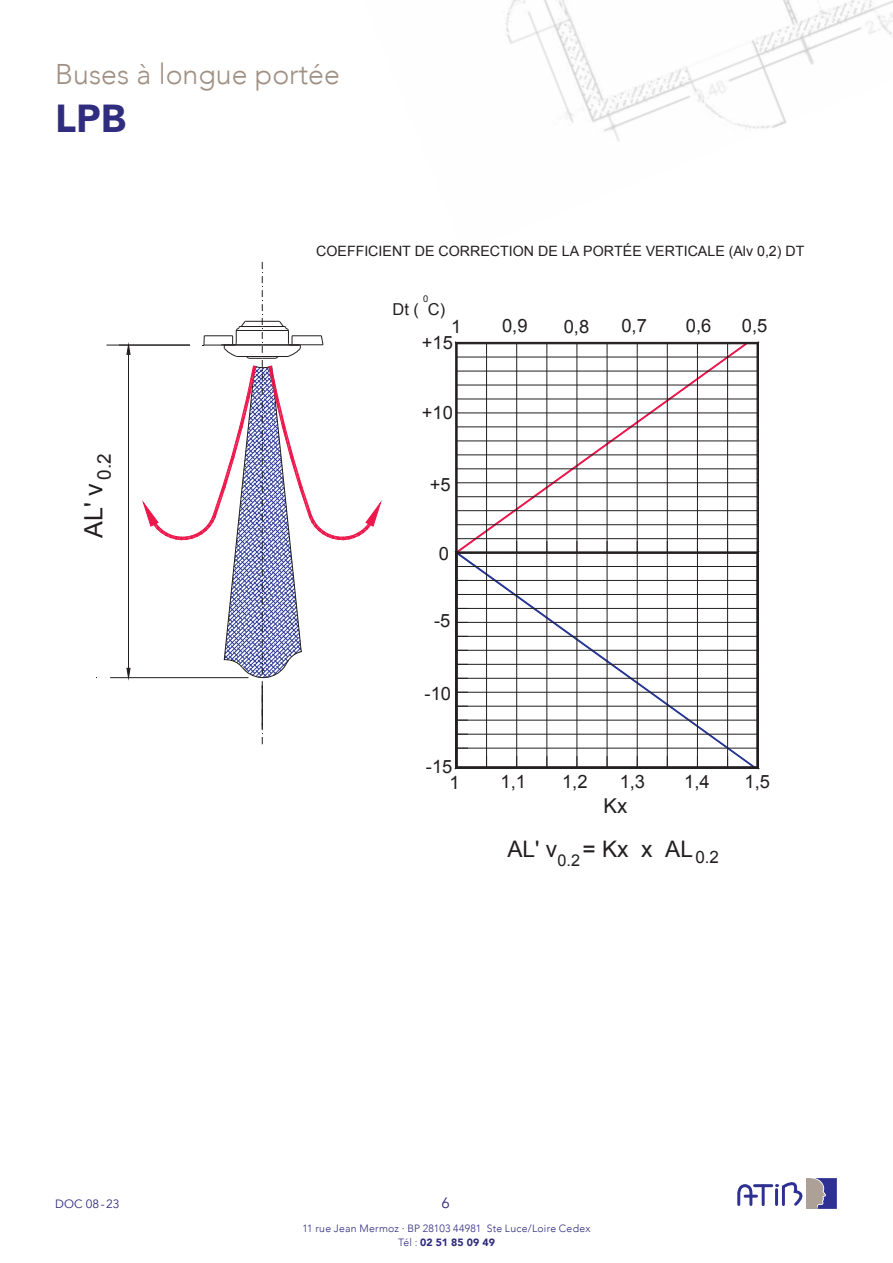
<style>
.page{position:relative;width:893px;height:1263px;background:#fff}
.page>*{position:absolute;margin:0;border:0;box-sizing:border-box;transform-origin:0 0}
.t1{font:900 39px "Avenir";color:#302c7e}
.t2{font:300 28.5px "Avenir";color:#a09083}
.t3{font:25.2px "Arial";color:#231f20}
.t4{font:22.8px "Arial";color:#231f20}
.t5{font:20.4px "Arial";color:#231f20}
.t6{font:18.9px "Arial";color:#231f20}
.t7{font:18.3px "Arial";color:#231f20}
.t8{font:16.5px "Arial";color:#231f20}
.t9{font:16.2px "Arial";color:#231f20}
.t10{font:15px "Avenir";color:#302c7e}
.t11{font:14.25px "Arial";color:#231f20}
.t12{font:12px "Avenir";color:#302c7e}
.t13{font:300 10.5px/13.5px "Avenir";letter-spacing:.02em;color:#302c7e;text-align:center}
.t14{font:9.3px "Arial";color:#231f20}
.s1{font-weight:400}
.s2{font-weight:900}
</style>
<div class="page">
<img style="left:506px;top:0;width:387px;height:141px">
<svg style="left:737px;top:1185px;width:19px;height:21px"></svg>
<hr style="left:762px;top:1186px;width:3px;height:19px;background:#2e3092">
<hr style="left:754px;top:1184px;width:18px;height:3px;background:#2e3092">
<hr style="left:775px;top:1190px;width:3px;height:14px;background:#2e3092">
<svg style="left:776px;top:1178px;width:61px;height:31px"></svg>
<svg style="left:127px;top:668px;width:3px;height:9px"></svg>
<svg style="left:127px;top:344px;width:3px;height:10px"></svg>
<hr style="left:128px;top:354px;width:1px;height:314px;background:#231f20">
<hr style="left:110px;top:677px;width:138px;height:1px;background:#231f20">
<hr style="left:106px;top:345px;width:84px;height:1px;background:#231f20">
<svg style="left:456px;top:344px;width:302px;height:423px"></svg>
<hr style="left:456px;top:552px;width:302px;height:1px;background:#231f20">
<hr style="left:456px;top:343px;width:302px;height:1px;background:#231f20">
<hr style="left:486px;top:355px;width:1px;height:412px;background:#231f20">
<hr style="left:516px;top:355px;width:1px;height:412px;background:#231f20">
<hr style="left:547px;top:355px;width:1px;height:412px;background:#231f20">
<hr style="left:577px;top:355px;width:1px;height:412px;background:#231f20">
<hr style="left:607px;top:355px;width:1px;height:412px;background:#231f20">
<hr style="left:637px;top:355px;width:1px;height:412px;background:#231f20">
<hr style="left:667px;top:355px;width:1px;height:412px;background:#231f20">
<hr style="left:697px;top:355px;width:1px;height:412px;background:#231f20">
<hr style="left:727px;top:355px;width:1px;height:412px;background:#231f20">
<hr style="left:757px;top:553px;width:1px;height:214px;background:#231f20">
<hr style="left:456px;top:357px;width:302px;height:1px;background:#231f20">
<hr style="left:456px;top:371px;width:302px;height:1px;background:#231f20">
<hr style="left:456px;top:385px;width:302px;height:1px;background:#231f20">
<hr style="left:456px;top:399px;width:302px;height:1px;background:#231f20">
<hr style="left:456px;top:413px;width:302px;height:1px;background:#231f20">
<hr style="left:456px;top:427px;width:302px;height:1px;background:#231f20">
<hr style="left:456px;top:441px;width:302px;height:1px;background:#231f20">
<hr style="left:456px;top:455px;width:302px;height:1px;background:#231f20">
<hr style="left:456px;top:469px;width:302px;height:1px;background:#231f20">
<hr style="left:456px;top:482px;width:302px;height:1px;background:#231f20">
<hr style="left:456px;top:510px;width:302px;height:1px;background:#231f20">
<hr style="left:456px;top:496px;width:302px;height:1px;background:#231f20">
<hr style="left:456px;top:524px;width:302px;height:1px;background:#231f20">
<hr style="left:456px;top:538px;width:302px;height:1px;background:#231f20">
<hr style="left:456px;top:566px;width:302px;height:1px;background:#231f20">
<hr style="left:456px;top:580px;width:302px;height:1px;background:#231f20">
<hr style="left:456px;top:594px;width:302px;height:1px;background:#231f20">
<hr style="left:456px;top:608px;width:302px;height:1px;background:#231f20">
<hr style="left:456px;top:622px;width:302px;height:1px;background:#231f20">
<hr style="left:456px;top:636px;width:302px;height:1px;background:#231f20">
<hr style="left:456px;top:650px;width:302px;height:1px;background:#231f20">
<hr style="left:456px;top:664px;width:302px;height:1px;background:#231f20">
<hr style="left:456px;top:678px;width:302px;height:1px;background:#231f20">
<hr style="left:456px;top:692px;width:302px;height:1px;background:#231f20">
<hr style="left:456px;top:706px;width:302px;height:1px;background:#231f20">
<hr style="left:456px;top:720px;width:302px;height:1px;background:#231f20">
<hr style="left:456px;top:734px;width:302px;height:1px;background:#231f20">
<hr style="left:456px;top:748px;width:302px;height:1px;background:#231f20">
<hr style="left:456px;top:767px;width:302px;height:1px;background:#231f20">
<svg style="left:143px;top:262px;width:238px;height:482px"></svg>
<h2 class="t2" style="left:55px;top:57px;width:286px">Buses à longue portée</h2>
<h1 class="t1" style="left:55px;top:85px;width:72px">LPB</h1>
<h3 class="t11" style="left:316px;top:242px;width:490px">COEFFICIENT DE CORRECTION DE LA PORTÉE VERTICALE (Alv 0,2) DT</h3>
<p class="t14" style="left:423px;top:293px;width:7px">0</p>
<h3 class="t8" style="left:392px;top:298px;width:54px">Dt ( C)</h3>
<h3 class="t7" style="left:451px;top:315px;width:12px">1</h3>
<h3 class="t7" style="left:502px;top:313px;width:27px">0,9</h3>
<h3 class="t7" style="left:564px;top:314px;width:27px">0,8</h3>
<h3 class="t7" style="left:621px;top:314px;width:27px">0,7</h3>
<h3 class="t7" style="left:686px;top:314px;width:27px">0,6</h3>
<h3 class="t7" style="left:742px;top:314px;width:27px">0,5</h3>
<h3 class="t7" style="left:422px;top:330px;width:33px">+15</h3>
<h3 class="t6" style="left:92px;top:480px;width:28px;rotate:-90deg">0.2</h3>
<h3 class="t3" style="left:77px;top:538px;width:57px;rotate:-90deg">AL' v</h3>
<h3 class="t7" style="left:422px;top:400px;width:33px">+10</h3>
<h3 class="t7" style="left:430px;top:472px;width:22px">+5</h3>
<h3 class="t7" style="left:439px;top:542px;width:12px">0</h3>
<h3 class="t7" style="left:434px;top:609px;width:18px">-5</h3>
<h3 class="t7" style="left:425px;top:681px;width:28px">-10</h3>
<h3 class="t7" style="left:426px;top:754px;width:28px">-15</h3>
<h3 class="t7" style="left:449px;top:771px;width:12px">1</h3>
<h3 class="t7" style="left:500px;top:769px;width:27px">1,1</h3>
<h3 class="t7" style="left:562px;top:770px;width:27px">1,2</h3>
<h3 class="t7" style="left:620px;top:769px;width:27px">1,3</h3>
<h3 class="t7" style="left:684px;top:769px;width:27px">1,4</h3>
<h3 class="t7" style="left:745px;top:769px;width:27px">1,5</h3>
<h3 class="t5" style="left:604px;top:792px;width:25px">Kx</h3>
<h3 class="t4" style="left:507px;top:834px;width:213px">AL' v = Kx x AL <sub>0.2</sub></h3>
<h3 class="t9" style="left:557px;top:850px;width:24px">0.2</h3>
<p class="t12" style="left:55px;top:1196px;width:66px">DOC 08-23</p>
<h3 class="t10" style="left:441px;top:1193px;width:10px">6</h3>
<p class="t13" style="left:302px;top:1222px;width:290px">11 rue Jean Mermoz <span class="s1">·</span> BP 28103 44981 Ste Luce/Loire Cedex<br>Tél : <span class="s2">02 51 85 09 49</span></p>
</div>
